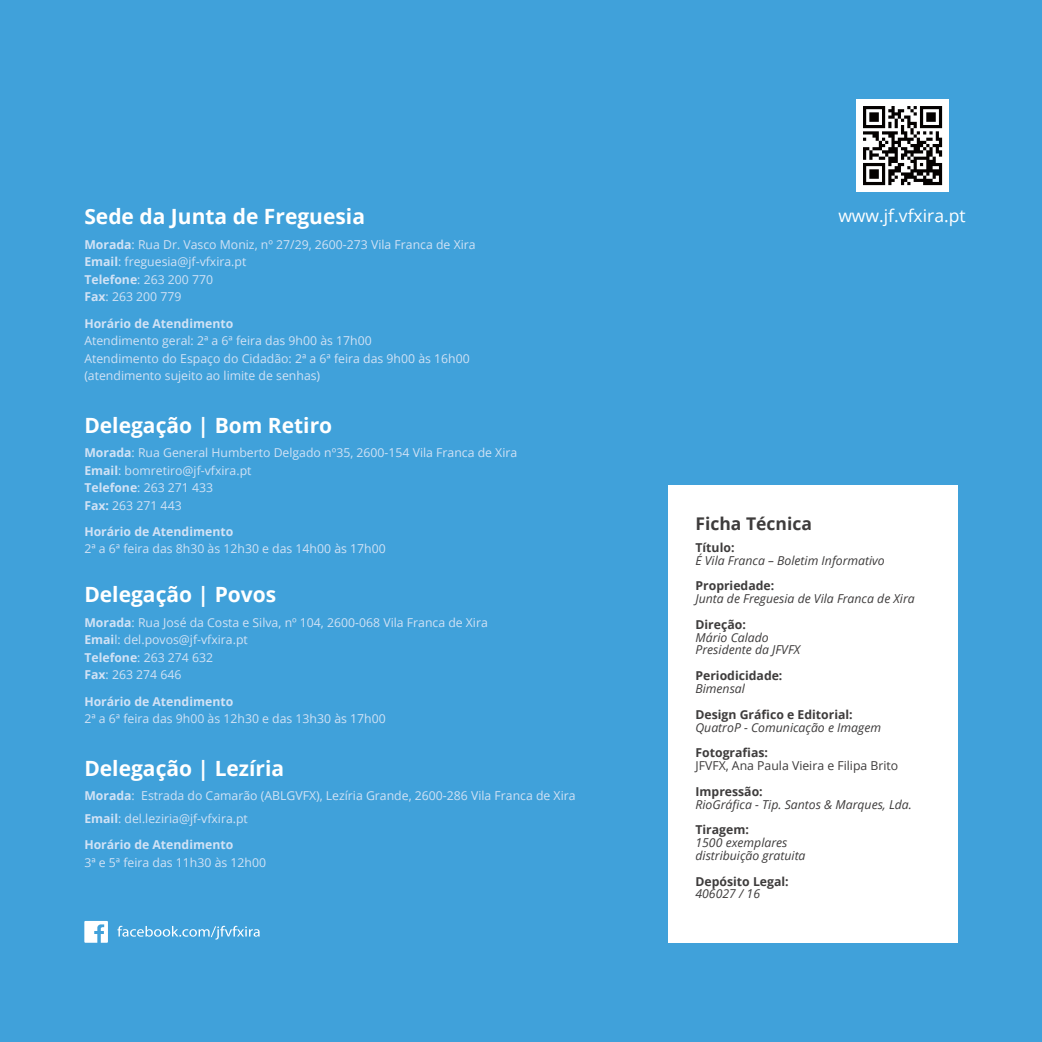
<style>
.page{position:relative;width:1042px;height:1042px;background:#40a1da}
.page>*{position:absolute;margin:0;border:0;box-sizing:border-box;transform-origin:0 0}
.t1{font:700 21px "Open Sans";color:#fff}
.t2{font:17.5px "Open Sans";color:#fff}
.t3{font:700 17.5px "Open Sans";color:#3e3c3c}
.t4{font:12.25px/17.5px "Open Sans";color:#d1e2f5}
.t5{font:italic 12.25px/12.8px "Open Sans";color:#3e3c3c}
.t6{font:700 12.25px "Open Sans";color:#3e3c3c}
.t7{font:700 12.25px "Open Sans";color:#d1e2f5}
.t8{font:12.25px "Open Sans";color:#3e3c3c}
.s1{font-weight:700}
</style>
<div class="page">
<svg style="left:84px;top:921px;width:24px;height:22px"></svg>
<svg style="left:117px;top:926px;width:143px;height:13px"></svg>
<div style="left:856px;top:99px;width:93px;height:93px;background:#fff"></div>
<svg style="left:863px;top:106px;width:79px;height:79px"></svg>
<div style="left:668px;top:485px;width:289px;height:457px;background:#fff"></div>
<h1 class="t1" style="left:84px;top:202px;width:282px">Sede da Junta de Freguesia</h1>
<p class="t4" style="left:84px;top:235px;width:393px"><span class="s1">Morada</span>: Rua Dr. Vasco Moniz, nº 27/29, 2600-273 Vila Franca de Xira <span class="s1">Email</span>: freguesia@jf-vfxira.pt<br><span class="s1">Telefone</span>: 263 200 770<br><span class="s1">Fax</span>: 263 200 779</p>
<p class="t7" style="left:84px;top:314px;width:150px">Horário de Atendimento</p>
<p class="t4" style="left:84px;top:331px;width:387px">Atendimento geral: 2ª a 6ª feira das 9h00 às 17h00<br>Atendimento do Espaço do Cidadão: 2ª a 6ª feira das 9h00 às 16h00 (atendimento sujeito ao limite de senhas)</p>
<h1 class="t1" style="left:84px;top:410px;width:249px">Delegação | Bom Retiro</h1>
<p class="t4" style="left:84px;top:443px;width:434px"><span class="s1">Morada</span>: Rua General Humberto Delgado nº35, 2600-154 Vila Franca de Xira <span class="s1">Email</span>: bomretiro@jf-vfxira.pt<br><span class="s1">Telefone</span>: 263 271 433<br><span class="s1">Fax:</span> 263 271 443</p>
<p class="t7" style="left:84px;top:523px;width:150px">Horário de Atendimento</p>
<p class="t4" style="left:84px;top:540px;width:303px">2ª a 6ª feira das 8h30 às 12h30 e das 14h00 às 17h00</p>
<h1 class="t1" style="left:84px;top:580px;width:193px">Delegação | Povos</h1>
<p class="t4" style="left:84px;top:613px;width:405px"><span class="s1">Morada</span>: Rua José da Costa e Silva, nº 104, 2600-068 Vila Franca de Xira <span class="s1">Emai</span>l: del.povos@jf-vfxira.pt<br><span class="s1">Telefone</span>: 263 274 632<br><span class="s1">Fax</span>: 263 274 646</p>
<p class="t7" style="left:84px;top:692px;width:150px">Horário de Atendimento</p>
<p class="t4" style="left:84px;top:709px;width:303px">2ª a 6ª feira das 9h00 às 12h30 e das 13h30 às 17h00</p>
<h1 class="t1" style="left:84px;top:753px;width:201px">Delegação | Lezíria</h1>
<p class="t4" style="left:84px;top:784px;width:493px;line-height:22.8px"><span class="s1">Morada</span>: Estrada do Camarão (ABLGVFX), Lezíria Grande, 2600-286 Vila Franca de Xira<br><span class="s1">Email</span>: del.leziria@jf-vfxira.pt</p>
<p class="t7" style="left:84px;top:836px;width:150px">Horário de Atendimento</p>
<p class="t4" style="left:84px;top:853px;width:183px">3ª e 5ª feira das 11h30 às 12h00</p>
<h2 class="t2" style="left:838px;top:203px;width:129px">www.jf.vfxira.pt</h2>
<h2 class="t3" style="left:695px;top:511px;width:118px">Ficha Técnica</h2>
<p class="t6" style="left:695px;top:539px;width:41px">Título:</p>
<p class="t5" style="left:695px;top:553px;width:191px">É Vila Franca – Boletim Informativo</p>
<p class="t6" style="left:695px;top:577px;width:80px">Propriedade:</p>
<p class="t5" style="left:695px;top:592px;width:221px">Junta de Freguesia de Vila Franca de Xira</p>
<p class="t6" style="left:695px;top:616px;width:52px">Direção:</p>
<p class="t5" style="left:695px;top:630px;width:106px">Mário Calado<br>Presidente da JFVFX</p>
<p class="t6" style="left:695px;top:667px;width:88px">Periodicidade:</p>
<p class="t5" style="left:695px;top:682px;width:51px">Bimensal</p>
<p class="t6" style="left:695px;top:705px;width:159px">Design Gráfico e Editorial:</p>
<p class="t5" style="left:695px;top:720px;width:187px">QuatroP - Comunicação e Imagem</p>
<p class="t6" style="left:695px;top:744px;width:74px">Fotografias:</p>
<p class="t8" style="left:695px;top:757px;width:204px">JFVFX, Ana Paula Vieira e Filipa Brito</p>
<p class="t6" style="left:695px;top:782px;width:69px">Impressão:</p>
<p class="t5" style="left:695px;top:797px;width:218px">RioGráfica - Tip. Santos &amp; Marques, Lda.</p>
<p class="t6" style="left:695px;top:821px;width:55px">Tiragem:</p>
<p class="t5" style="left:695px;top:836px;width:112px">1500 exemplares distribuição gratuita</p>
<p class="t6" style="left:695px;top:872px;width:95px">Depósito Legal:</p>
<p class="t5" style="left:695px;top:887px;width:66px">406027 / 16</p>
</div>
